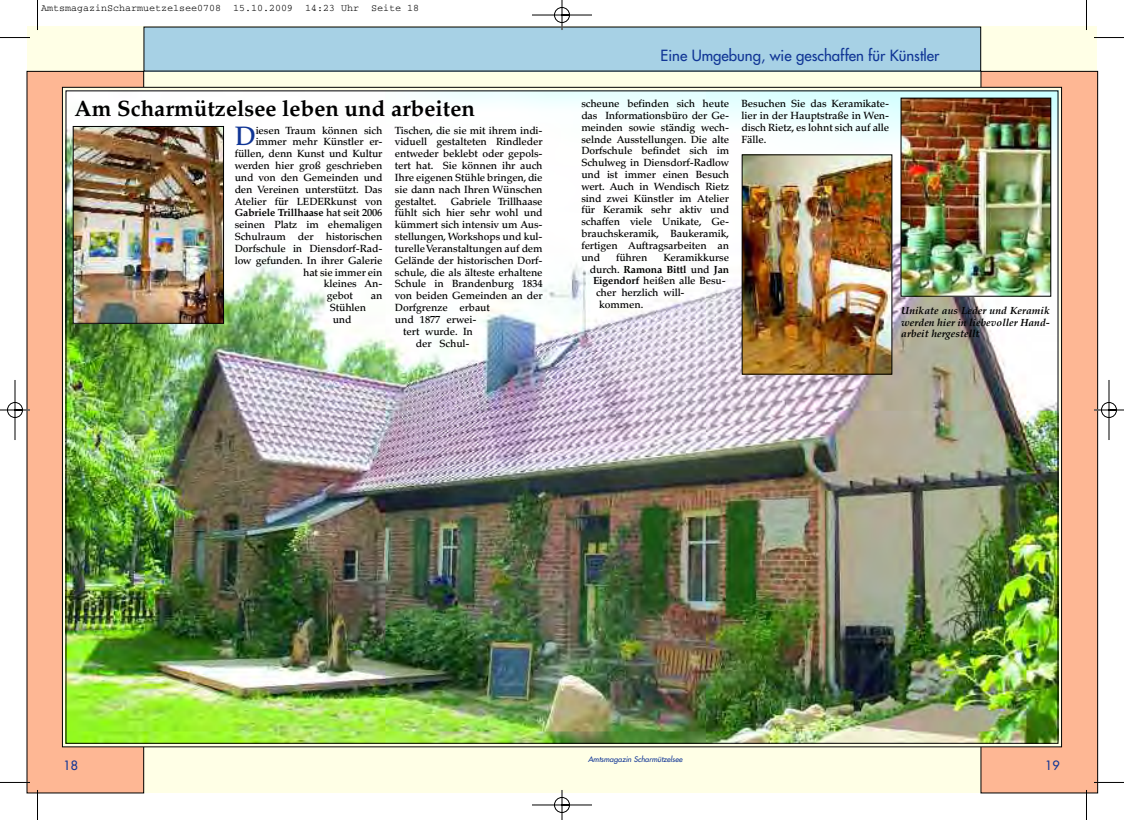
<style>
.page{position:relative;width:1124px;height:820px;background:#fff}
.page>*{position:absolute;margin:0;border:0;box-sizing:border-box;transform-origin:0 0}
.t1{font:500 26.5px "Palatino";color:#103595}
.t2{font:700 22.25px "Palatino";color:#000}
.t3{font:15px "Futura";color:#103595}
.t4{font:12.5px "Futura";color:#103595}
.t5{font:500 10.38px/11.8px "Palatino";letter-spacing:-.01em;color:#000;text-align:justify}
.t6{font:italic 700 10.38px/11.5px "Palatino";color:#000;text-align:justify}
.t7{font:700 10.38px "Palatino";letter-spacing:-.01em;color:#000}
.t8{font:10px "Courier";color:#000}
.t9{font:italic 7.5px "Futura";color:#103595}
.s1{font-weight:500}
.s2{font-weight:700}
</style>
<div class="page">
<img style="left:0;top:0;width:1124px;height:819px">
<p class="t8" style="left:41px;top:5px;width:379px">AmtsmagazinScharmuetzelsee0708 15.10.2009 14:23 Uhr Seite 18</p>
<h2 class="t2" style="left:75px;top:99px;width:402px">Am Scharmützelsee leben und arbeiten</h2>
<h1 class="t1" style="left:235px;top:126px;width:23px">D</h1>
<p class="t5" style="left:256px;top:125px;width:128px">iesen Traum können sich</p>
<p class="t5" style="left:256px;top:137px;width:128px">immer mehr Künstler er-</p>
<p class="t5" style="left:235px;top:149px;width:149px">füllen, denn Kunst und Kultur</p>
<p class="t5" style="left:235px;top:161px;width:149px">werden hier groß geschrieben</p>
<p class="t5" style="left:235px;top:172px;width:149px">und von den Gemeinden und</p>
<p class="t5" style="left:235px;top:184px;width:149px">den Vereinen unterstützt. Das</p>
<p class="t5" style="left:235px;top:196px;width:149px">Atelier für LEDERkunst von</p>
<p class="t7" style="left:235px;top:209px;width:149px">Gabriele Trillhaase <span class="s1">hat seit 2006</span></p>
<p class="t5" style="left:235px;top:220px;width:149px">seinen Platz im ehemaligen</p>
<p class="t5" style="left:235px;top:232px;width:149px">Schulraum der historischen</p>
<p class="t5" style="left:235px;top:243px;width:149px">Dorfschule in Diensdorf-Rad-</p>
<p class="t5" style="left:235px;top:255px;width:149px">low gefunden. In ihrer Galerie</p>
<p class="t5" style="left:303px;top:267px;width:81px">hat sie immer ein</p>
<p class="t5" style="left:324px;top:279px;width:60px">kleines An-</p>
<p class="t5" style="left:327px;top:291px;width:28px">gebot</p>
<p class="t5" style="left:371px;top:291px;width:13px">an</p>
<p class="t5" style="left:330px;top:302px;width:38px">Stühlen und</p>
<p class="t5" style="left:395px;top:125px;width:149px">Tischen, die sie mit ihrem indi&shy;viduell gestalteten Rindleder entweder beklebt oder gepols&shy;tert hat. Sie können ihr auch Ihre eigenen Stühle bringen, die sie dann nach Ihren Wünschen gestaltet.</p>
<p class="t5" style="left:451px;top:196px;width:93px">Gabriele Trillhaase</p>
<p class="t5" style="left:395px;top:208px;width:149px">fühlt sich hier sehr wohl und</p>
<p class="t5" style="left:395px;top:220px;width:149px">kümmert sich intensiv um Aus-</p>
<p class="t5" style="left:395px;top:232px;width:149px">stellungen, Workshops und kul-</p>
<p class="t5" style="left:395px;top:243px;width:149px">turelle Veranstaltungen auf dem</p>
<p class="t5" style="left:395px;top:255px;width:149px">Gelände der historischen Dorf-</p>
<p class="t5" style="left:395px;top:267px;width:149px">schule, die als älteste erhaltene</p>
<p class="t5" style="left:395px;top:279px;width:149px">Schule in Brandenburg 1834</p>
<p class="t5" style="left:395px;top:291px;width:149px">von beiden Gemeinden an der</p>
<p class="t5" style="left:395px;top:302px;width:97px">Dorfgrenze erbaut</p>
<p class="t5" style="left:395px;top:314px;width:83px">und 1877 erwei-</p>
<p class="t5" style="left:403px;top:326px;width:71px">tert wurde. In</p>
<p class="t5" style="left:416px;top:338px;width:55px">der Schul-</p>
<h3 class="t3" style="left:661px;top:49px;width:280px">Eine Umgebung, wie geschaffen für Künstler</h3>
<p class="t5" style="left:581px;top:99px;width:149px">scheune befinden sich heute das Informationsbüro der Ge&shy;meinden sowie ständig wech&shy;selnde Ausstellungen. Die alte Dorfschule befindet sich im Schulweg in Diensdorf-Radlow und ist immer einen Besuch wert. Auch in Wendisch Rietz sind zwei Künstler im Atelier für Keramik sehr aktiv und schaffen viele Unikate, Ge&shy;brauchskeramik, Baukeramik, fertigen Auftragsarbeiten an und</p>
<p class="t5" style="left:616px;top:252px;width:33px">führen</p>
<p class="t5" style="left:663px;top:252px;width:67px">Keramikkurse</p>
<p class="t7" style="left:590px;top:265px;width:141px"><span class="s1">durch.</span> Ramona Bittl <span class="s1">und</span> Jan</p>
<p class="t5" style="left:593px;top:276px;width:134px"><span class="s2">Eigendorf</span> heißen alle Besu-</p>
<p class="t5" style="left:596px;top:288px;width:90px">cher herzlich will-</p>
<p class="t5" style="left:599px;top:299px;width:46px">kommen.</p>
<p class="t5" style="left:741px;top:99px;width:149px">Besuchen Sie das Keramikate&shy;lier in der Hauptstraße in Wen&shy;disch Rietz, es lohnt sich auf alle Fälle.</p>
<p class="t6" style="left:901px;top:306px;width:150px">Unikate aus Leder und Keramik werden hier in liebevoller Hand&shy;arbeit hergestellt</p>
<p class="t4" style="left:64px;top:759px;width:16px">18</p>
<p class="t9" style="left:588px;top:754px;width:96px">Amtsmagazin Scharmützelsee</p>
<p class="t4" style="left:1045px;top:759px;width:16px">19</p>
</div>
